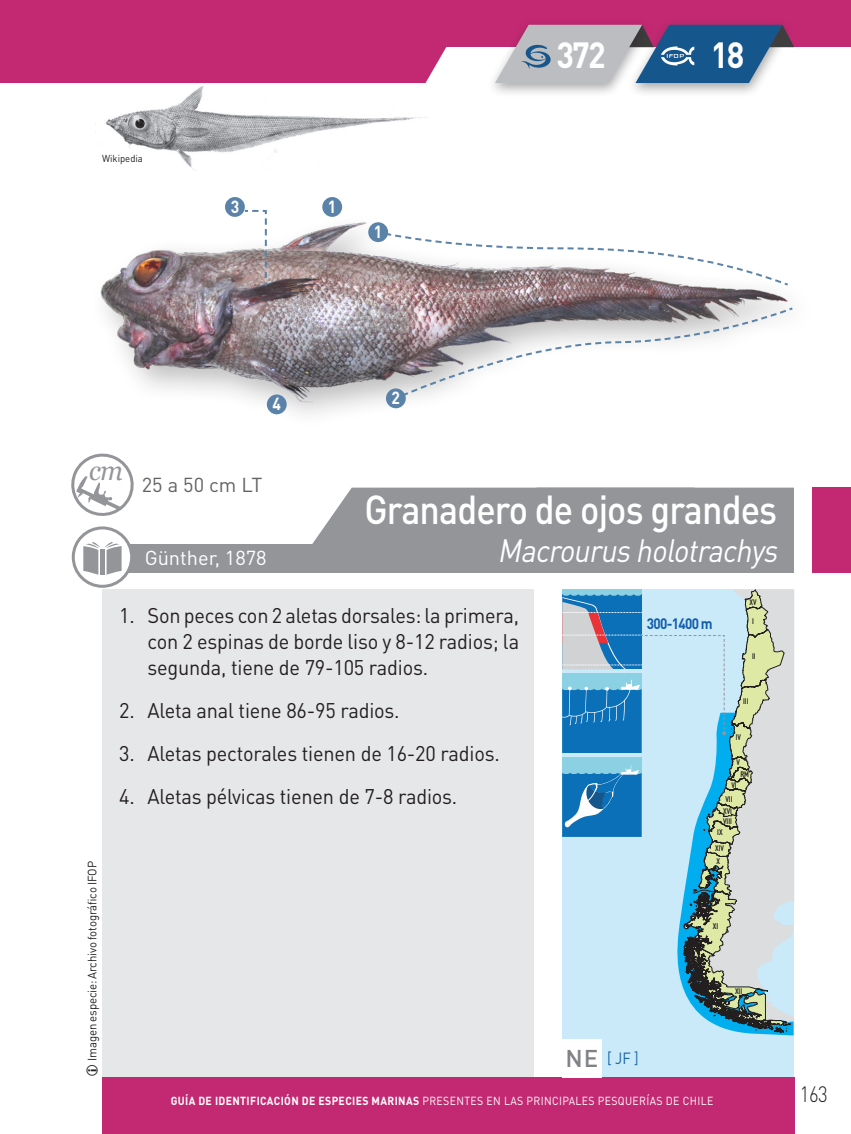
<style>
.page{position:relative;width:851px;height:1134px;background:#fff}
.page>*{position:absolute;margin:0;border:0;box-sizing:border-box;transform-origin:0 0}
.t1{font:500 40px "DIN Pro";letter-spacing:-.025em;color:#fff;scale:.9 1}
.t2{font:700 36px "DIN Pro";color:#fff;scale:.9 1}
.t3{font:italic 32px "DIN Pro";color:#fff;scale:.9 1}
.t4{font:italic 27px "Georgia";color:#939598;scale:.96 1}
.t5{font:500 24px "DIN Pro";color:#808285}
.t6{font:300 22px "DIN Pro";color:#231f20;scale:.85 1}
.t7{font:21px/26px "DIN Pro";letter-spacing:-.01em;color:#231f20;text-align:justify;scale:.95 1}
.t8{font:20px "DIN Pro";color:#fff}
.t9{font:20px "DIN Pro";color:#636366}
.t10{font:700 17.4px "DIN Pro";color:#fff;scale:.9 1}
.t11{font:16px "DIN Pro";color:#1864a1;scale:.9 1}
.t12{font:700 15px "DIN Pro";letter-spacing:-.05em;color:#115eac;scale:.9 1}
.t13{font:12px "DIN Pro";letter-spacing:-.01em;color:#231f20;scale:.95 1}
.t14{font:11.6px "DIN Pro";letter-spacing:.035em;color:#fff;scale:.9 1}
.t15{font:10px "DIN Pro";color:#231f20;scale:.95 1}
.t16{font:700 8px/13.6px "DIN Pro";letter-spacing:-.01em;color:#231f20;scale:.75 1}
.s1{font-weight:700}
</style>
<div class="page">
<div style="left:102px;top:1077px;width:692px;height:57px;background:#c22972"></div>
<div style="left:0;top:0;width:850px;height:47px;background:#c22972"></div>
<div style="left:0;top:47px;width:447px;height:36px;background:#c22972"></div>
<div style="left:562px;top:590px;width:232px;height:487px;background:#cae9f9"></div>
<svg style="left:71px;top:453px;width:63px;height:63px"></svg>
<div style="left:94px;top:544px;width:756px;height:29px;background:#939598"></div>
<svg style="left:73px;top:528px;width:59px;height:58px"></svg>
<div style="left:72px;top:526px;width:61px;height:62px;border:3px solid #939598;border-radius:50%"></div>
<svg style="left:83px;top:541px;width:39px;height:34px"></svg>
<div style="left:627px;top:18px;width:166px;height:80px;background:#231f20;opacity:.4"></div>
<div style="left:562px;top:1039px;width:39px;height:38px;background:#fff"></div>
<div style="left:102px;top:590px;width:431px;height:487px;background:#e6e7e9"></div>
<div style="left:486px;top:18px;width:167px;height:80px;background:#231f20;opacity:.4"></div>
<svg style="left:495px;top:25px;width:299px;height:58px"></svg>
<div style="left:312px;top:488px;width:482px;height:56px;background:#939598"></div>
<div style="left:794px;top:488px;width:56px;height:85px;background:#c22972"></div>
<div style="left:794px;top:484px;width:17px;height:92px;background:#fff"></div>
<svg style="left:562px;top:589px;width:232px;height:444px"></svg>
<img style="left:100px;top:222px;width:689px;height:181px">
<img style="left:95px;top:87px;width:331px;height:83px">
<div style="left:267px;top:394px;width:20px;height:20px;background:#5b83a9;border-radius:50%"></div>
<div style="left:225px;top:197px;width:20px;height:20px;background:#5b83a9;border-radius:50%"></div>
<div style="left:322px;top:197px;width:20px;height:20px;background:#5b83a9;border-radius:50%"></div>
<svg style="left:376px;top:230px;width:413px;height:57px"></svg>
<div style="left:368px;top:222px;width:20px;height:20px;background:#5b83a9;border-radius:50%"></div>
<svg style="left:394px;top:306px;width:399px;height:94px"></svg>
<div style="left:386px;top:388px;width:20px;height:20px;background:#5b83a9;border-radius:50%"></div>
<svg style="left:243px;top:209px;width:25px;height:79px"></svg>
<p class="t15" style="left:102px;top:152px;width:44px">Wikipedia</p>
<p class="t10" style="left:231px;top:195px;width:11px">3</p>
<p class="t10" style="left:328px;top:195px;width:11px">1</p>
<p class="t10" style="left:374px;top:220px;width:11px">1</p>
<p class="t2" style="left:556px;top:31px;width:57px">372</p>
<p class="t2" style="left:710px;top:31px;width:39px">18</p>
<p class="t10" style="left:272px;top:392px;width:11px">4</p>
<p class="t4" style="left:89px;top:454px;width:36px">cm</p>
<p class="t9" style="left:142px;top:471px;width:122px">25 a 50 cm LT</p>
<p class="t10" style="left:391px;top:386px;width:11px">2</p>
<p class="t1" style="left:364px;top:482px;width:460px">Granadero de ojos grandes</p>
<p class="t13" style="left:84px;top:1061px;width:212px;rotate:-90deg">Imagen especie: Archivo fotográfico IFOP</p>
<p class="t8" style="left:145px;top:544px;width:123px">Günther, 1878</p>
<p class="t3" style="left:497px;top:529px;width:320px">Macrourusholotrachys</p>
<p class="t7" style="left:147px;top:601px;width:392px;text-indent:-28px">1. Son peces con 2 aletas dorsales: la primera, con 2 espinas de borde liso y 8-12 radios; la segunda, tiene de 79-105 radios.</p>
<p class="t7" style="left:119px;top:696px;width:297px">2. Aleta anal tiene 86-95 radios.</p>
<p class="t7" style="left:119px;top:739px;width:402px">3. Aletas pectorales tienen de 16-20 radios.</p>
<p class="t7" style="left:119px;top:782px;width:357px">4. Aletas pélvicas tienen de 7-8 radios.</p>
<p class="t12" style="left:646px;top:614px;width:75px">300-1400 m</p>
<p class="t16" style="left:749px;top:595px;width:11px">XV</p>
<p class="t16" style="left:752px;top:613px;width:4px">I</p>
<p class="t16" style="left:752px;top:649px;width:6px">II</p>
<p class="t16" style="left:743px;top:694px;width:9px">III</p>
<p class="t16" style="left:735px;top:730px;width:9px">IV</p>
<p class="t16" style="left:736px;top:755px;width:6px">V</p>
<p class="t16" style="left:725px;top:778px;width:17px;text-indent:6px">VI<br>VII</p>
<p class="t16" style="left:723px;top:814px;width:13px">VIII</p>
<p class="t16" style="left:715px;top:824px;width:13px;line-height:15.2px">IX<br>XIV</p>
<p class="t16" style="left:716px;top:854px;width:6px">X</p>
<p class="t16" style="left:740px;top:767px;width:13px">RM</p>
<p class="t16" style="left:723px;top:804px;width:13px">XVI</p>
<p class="t5" style="left:565px;top:1042px;width:34px">NE</p>
<p class="t11" style="left:607px;top:1047px;width:37px">[ JF ]</p>
<p class="t16" style="left:712px;top:919px;width:9px">XI</p>
<p class="t16" style="left:734px;top:984px;width:11px">XII</p>
<p class="t14" style="left:171px;top:1093px;width:604px"><span class="s1">GUÍA DE IDENTIFICACIÓN DE ESPECIES MARINAS</span> PRESENTES EN LAS PRINCIPALES PESQUERÍAS DE CHILE</p>
<p class="t6" style="left:799px;top:1079px;width:34px">163</p>
</div>
